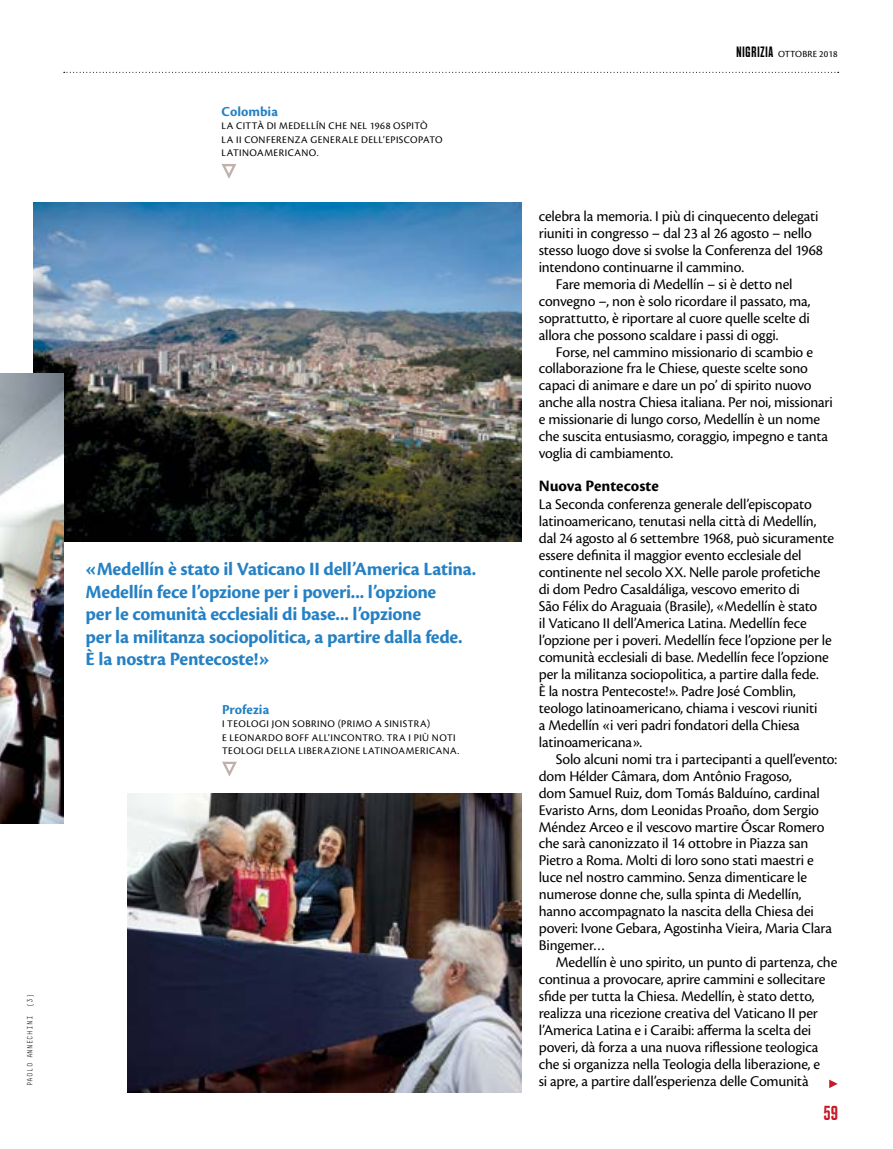
<style>
.page{position:relative;width:893px;height:1149px;background:#fff}
.page>*{position:absolute;margin:0;border:0;box-sizing:border-box;transform-origin:0 0}
.t1{font:300 20.25px "A Beckett";color:#c61a27}
.t2{font:700 19.5px/22.5px "Cronos Pro";letter-spacing:-.015em;color:#2581c4}
.t3{font:700 16.5px "Cronos Pro";color:#000}
.t4{font:15.45px/17px "Cronos Pro";letter-spacing:-.01em;color:#000}
.t5{font:700 14.25px "Cronos Pro";letter-spacing:.005em;color:#2581c4}
.t6{font:10.5px/13.5px "Cronos Pro";letter-spacing:.045em;color:#000}
.t7{font:9.75px "Cronos Pro";letter-spacing:.01em;color:#000}
.t8{font:300 7.5px "Decima Mono";letter-spacing:.035em;color:#000}
.s1{font-family:"A Beckett";font-weight:300;font-size:15px}
</style>
<div class="page">
<svg style="left:64px;top:72px;width:775px;height:1px"></svg>
<svg style="left:829px;top:1079px;width:9px;height:8px"></svg>
<img style="left:33px;top:202px;width:488px;height:339px">
<img style="left:128px;top:793px;width:393px;height:298px">
<svg style="left:222px;top:761px;width:15px;height:15px"></svg>
<svg style="left:221px;top:164px;width:16px;height:15px"></svg>
<img style="left:0;top:373px;width:63px;height:450px">
<p class="t5" style="left:222px;top:103px;width:58px">Colombia</p>
<p class="t6" style="left:222px;top:119px;width:223px">LA CITTÀ DI MEDELLÍN CHE NEL 1968 OSPITÒ<br>LA II CONFERENZA GENERALE DELL’EPISCOPATO<br>LATINOAMERICANO.</p>
<p class="t2" style="left:86px;top:558px;width:392px">«Medellín è stato il Vaticano II dell’America Latina.<br>Medellín fece l’opzione per i poveri... l’opzione<br>per le comunità ecclesiali di base... l’opzione<br>per la militanza sociopolitica, a partire dalla fede.<br>È la nostra Pentecoste!»</p>
<p class="t5" style="left:222px;top:700px;width:49px">Profezia</p>
<p class="t6" style="left:222px;top:716px;width:239px">I TEOLOGI JON SOBRINO (PRIMO A SINISTRA)<br>E LEONARDO BOFF ALL’INCONTRO. TRA I PIÙ NOTI<br>TEOLOGI DELLA LIBERAZIONE LATINOAMERICANA.</p>
<p class="t8" style="left:26px;top:1085px;width:94px;rotate:-90deg">PAOLO ANNECHINI (3)</p>
<p class="t7" style="left:736px;top:48px;width:103px"><span class="s1">NIGRIZIA</span> OTTOBRE 2018</p>
<p class="t4" style="left:539px;top:207px;width:281px">celebra la memoria. I più di cinquecento delegati</p>
<p class="t4" style="left:539px;top:224px;width:275px">riuniti in congresso – dal 23 al 26 agosto – nello</p>
<p class="t4" style="left:539px;top:241px;width:286px">stesso luogo dove si svolse la Conferenza del 1968</p>
<p class="t4" style="left:539px;top:258px;width:207px">intendono continuarne il cammino.</p>
<p class="t4" style="left:556px;top:275px;width:238px">Fare memoria di Medellín – si è detto nel</p>
<p class="t4" style="left:539px;top:292px;width:273px">convegno –, non è solo ricordare il passato, ma,</p>
<p class="t4" style="left:539px;top:309px;width:273px">soprattutto, è riportare al cuore quelle scelte di</p>
<p class="t4" style="left:539px;top:326px;width:241px">allora che possono scaldare i passi di oggi.</p>
<p class="t4" style="left:556px;top:343px;width:259px">Forse, nel cammino missionario di scambio e</p>
<p class="t4" style="left:539px;top:360px;width:271px">collaborazione fra le Chiese, queste scelte sono</p>
<p class="t4" style="left:539px;top:377px;width:274px">capaci di animare e dare un po’ di spirito nuovo</p>
<p class="t4" style="left:539px;top:394px;width:296px">anche alla nostra Chiesa italiana. Per noi, missionari</p>
<p class="t4" style="left:539px;top:411px;width:283px">e missionarie di lungo corso, Medellín è un nome</p>
<p class="t4" style="left:539px;top:428px;width:291px">che suscita entusiasmo, coraggio, impegno e tanta</p>
<p class="t4" style="left:539px;top:445px;width:136px">voglia di cambiamento.</p>
<p class="t3" style="left:539px;top:476px;width:121px">Nuova Pentecoste</p>
<p class="t4" style="left:539px;top:496px;width:297px">La Seconda conferenza generale dell’episcopato latinoamericano, tenutasi nella città di Medellín, dal 24 agosto al 6 settembre 1968, può sicuramente essere definita il maggior evento ecclesiale del continente nel secolo XX. Nelle parole profetiche di dom Pedro Casaldáliga, vescovo emerito di<br>São Félix do Araguaia (Brasile), «Medellín è stato<br>il Vaticano II dell’America Latina. Medellín fece l’opzione per i poveri. Medellín fece l’opzione per le comunità ecclesiali di base. Medellín fece l’opzione per la militanza sociopolitica, a partire dalla fede.<br>È la nostra Pentecoste!». Padre José Comblin, teologo latinoamericano, chiama i vescovi riuniti<br>a Medellín «i veri padri fondatori della Chiesa latinoamericana».</p>
<p class="t4" style="left:539px;top:750px;width:300px;text-indent:17px">Solo alcuni nomi tra i partecipanti a quell’evento: dom Hélder Câmara, dom Antônio Fragoso,<br>dom Samuel Ruiz, dom Tomás Balduíno, cardinal Evaristo Arns, dom Leonidas Proaño, dom Sergio Méndez Arceo e il vescovo martire Óscar Romero che sarà canonizzato il 14 ottobre in Piazza san Pietro a Roma. Molti di loro sono stati maestri e luce nel nostro cammino. Senza dimenticare le numerose donne che, sulla spinta di Medellín, hanno accompagnato la nascita della Chiesa dei poveri: Ivone Gebara, Agostinha Vieira, Maria Clara Bingemer…</p>
<p class="t4" style="left:539px;top:953px;width:300px;text-indent:17px">Medellín è uno spirito, un punto di partenza, che continua a provocare, aprire cammini e sollecitare sfide per tutta la Chiesa. Medellín, è stato detto, realizza una ricezione creativa del Vaticano II per l’America Latina e i Caraibi: afferma la scelta dei poveri, dà forza a una nuova riflessione teologica che si organizza nella Teologia della liberazione, e</p>
<p class="t4" style="left:539px;top:1072px;width:271px">si apre, a partire dall’esperienza delle Comunità</p>
<h1 class="t1" style="left:824px;top:1100px;width:15px">59</h1>
</div>
